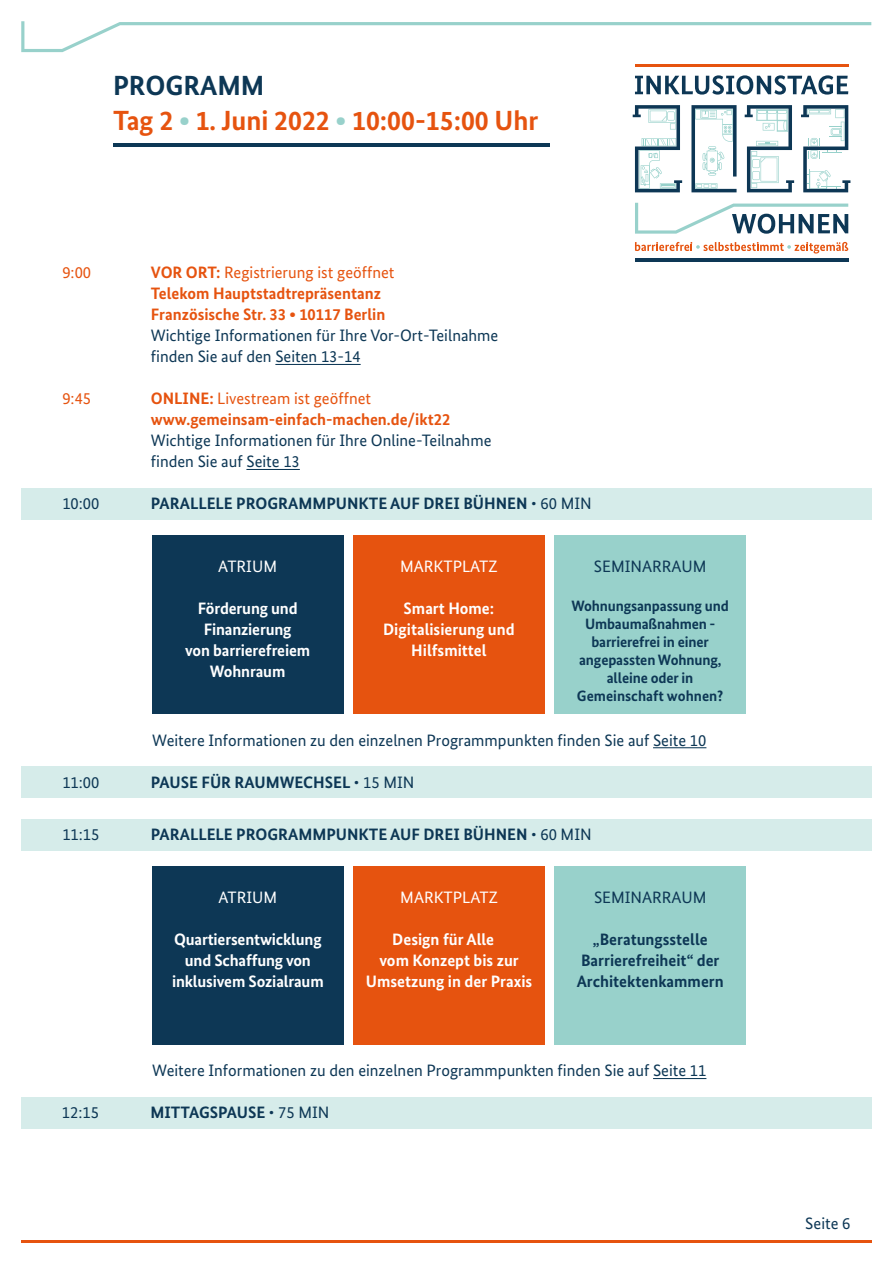
<style>
.page{position:relative;width:893px;height:1263px;background:#fff}
.page>*{position:absolute;margin:0;border:0;box-sizing:border-box;transform-origin:0 0}
.t1{font:700 27.75px/35.4px "Bundes Sans";color:#e6530f}
.t2{font:16.5px/21px "Bundes Sans";color:#0d3755}
.t3{font:700 16.5px/21px "Bundes Sans";letter-spacing:-.01em;color:#fff;text-align:center}
.t4{font:700 16.5px "Bundes Sans";color:#0d3755}
.t5{font:16.5px "Bundes Sans";color:#fff}
.t6{font:16.5px "Bundes Sans";color:#e6530f}
.t7{font:700 15px/18px "Bundes Sans";letter-spacing:-.01em;color:#0d3755;text-align:center}
.s1{color:#0d3755}
.s2{color:#98d1cb}
.s3{font-weight:700;color:#e6530f}
.s4{color:#e6530f}
.s5{font-weight:400}
</style>
<div class="page">
<hr style="left:653px;top:1078px;width:53px;height:1px;background:#0d3755">
<hr style="left:653px;top:747px;width:53px;height:1px;background:#0d3755">
<hr style="left:21px;top:1240px;width:850px;height:3px;background:#e6530f">
<hr style="left:246px;top:469px;width:54px;height:1px;background:#0d3755">
<hr style="left:275px;top:364px;width:86px;height:1px;background:#0d3755">
<hr style="left:635px;top:258px;width:213px;height:4px;background:#0d3755">
<div style="left:21px;top:819px;width:851px;height:32px;background:#d6ecea"></div>
<div style="left:21px;top:1097px;width:850px;height:32px;background:#d6ecea"></div>
<div style="left:21px;top:767px;width:851px;height:31px;background:#d6ecea"></div>
<div style="left:21px;top:488px;width:851px;height:31px;background:#d6ecea"></div>
<div style="left:152px;top:535px;width:191px;height:179px;background:#0d3755"></div>
<div style="left:353px;top:535px;width:192px;height:179px;background:#e6530f"></div>
<div style="left:554px;top:535px;width:192px;height:179px;background:#98d1cb"></div>
<div style="left:152px;top:866px;width:192px;height:179px;background:#0d3755"></div>
<div style="left:353px;top:866px;width:192px;height:179px;background:#e6530f"></div>
<div style="left:555px;top:866px;width:191px;height:179px;background:#98d1cb"></div>
<svg style="left:635px;top:242px;width:213px;height:12px"></svg>
<svg style="left:635px;top:203px;width:213px;height:31px"></svg>
<svg style="left:635px;top:75px;width:213px;height:20px"></svg>
<hr style="left:635px;top:64px;width:213px;height:2px;background:#e6530f">
<svg style="left:633px;top:105px;width:49px;height:87px"></svg>
<svg style="left:745px;top:105px;width:49px;height:87px"></svg>
<svg style="left:801px;top:105px;width:49px;height:87px"></svg>
<svg style="left:691px;top:105px;width:46px;height:87px"></svg>
<svg style="left:21px;top:21px;width:850px;height:31px"></svg>
<hr style="left:113px;top:143px;width:437px;height:3px;background:#0d3755">
<h1 class="t1" style="left:113px;top:67px;width:427px"><span class="s1">PROGRAMM<br></span>Tag 2 <span class="s2">∙</span> 1. Juni 2022 <span class="s2">∙</span> 10:00-15:00 Uhr</h1>
<p class="t6" style="left:62px;top:263px;width:30px">9:00</p>
<p class="t2" style="left:151px;top:262px;width:349px"><span class="s3">VOR ORT:</span> <span class="s4">Registrierung ist geöffnet<br></span><span class="s3">Telekom Hauptstadtrepräsentanz<br>Französische Str. 33 ∙ 10117 Berlin<br></span>Wichtige Informationen für Ihre Vor-Ort-Teilnahme fnden Sie auf den Seiten 13-14</p>
<p class="t6" style="left:62px;top:389px;width:30px">9:45</p>
<p class="t2" style="left:151px;top:388px;width:342px"><span class="s3">ONLINE:</span> <span class="s4">Livestream ist geöffnet </span><span class="s3">www.gemeinsam-einfach-machen.de/ikt22<br></span>Wichtige Informationen für Ihre Online-Teilnahme fnden Sie auf Seite 13</p>
<p class="t2" style="left:62px;top:493px;width:39px">10:00</p>
<p class="t4" style="left:151px;top:494px;width:442px">PARALLELE PROGRAMMPUNKTE AUF DREI BÜHNEN <span class="s5">∙ 60 MIN</span></p>
<p class="t2" style="left:594px;top:556px;width:114px">SEMINARRAUM</p>
<p class="t7" style="left:571px;top:597px;width:159px">Wohnungsanpassung und<br>Umbaumaßnahmen - barrierefrei in einer angepassten Wohnung, alleine oder in<br>Gemeinschaft wohnen?</p>
<p class="t2" style="left:152px;top:729px;width:556px">Weitere Informationen zu den einzelnen Programmpunkten fnden Sie auf Seite 10</p>
<p class="t5" style="left:218px;top:557px;width:60px">ATRIUM</p>
<p class="t3" style="left:185px;top:598px;width:126px">Förderung und<br>Finanzierung<br>von barrierefreiem<br>Wohnraum</p>
<p class="t5" style="left:400px;top:557px;width:99px">MARKTPLATZ</p>
<p class="t3" style="left:383px;top:598px;width:133px">Smart Home:<br>Digitalisierung und<br>Hilfsmittel</p>
<p class="t2" style="left:62px;top:771px;width:39px">11:00</p>
<p class="t4" style="left:151px;top:772px;width:265px">PAUSE FÜR RAUMWECHSEL <span class="s5">∙ 15 MIN</span></p>
<p class="t2" style="left:62px;top:824px;width:39px">11:15</p>
<p class="t4" style="left:151px;top:824px;width:442px">PARALLELE PROGRAMMPUNKTE AUF DREI BÜHNEN <span class="s5">∙ 60 MIN</span></p>
<p class="t5" style="left:218px;top:887px;width:60px">ATRIUM</p>
<p class="t5" style="left:400px;top:887px;width:99px">MARKTPLATZ</p>
<p class="t2" style="left:594px;top:887px;width:114px">SEMINARRAUM</p>
<p class="t3" style="left:174px;top:929px;width:149px">Quartiersentwicklung</p>
<p class="t3" style="left:392px;top:929px;width:103px">Design für Alle</p>
<p class="t4" style="left:593px;top:929px;width:116px">„Beratungsstelle</p>
<p class="t3" style="left:185px;top:950px;width:128px">und Schaffung von</p>
<p class="t3" style="left:379px;top:950px;width:141px">vom Konzept bis zur</p>
<p class="t4" style="left:581px;top:950px;width:140px">Barrierefreiheit“ der</p>
<p class="t3" style="left:172px;top:971px;width:153px">inklusivem Sozialraum</p>
<p class="t3" style="left:366px;top:971px;width:168px">Umsetzung in der Praxis</p>
<p class="t4" style="left:577px;top:971px;width:149px">Architektenkammern</p>
<p class="t2" style="left:152px;top:1060px;width:556px">Weitere Informationen zu den einzelnen Programmpunkten fnden Sie auf Seite 11</p>
<p class="t2" style="left:62px;top:1102px;width:39px">12:15</p>
<p class="t4" style="left:150px;top:1103px;width:180px">MITTAGSPAUSE <span class="s5">∙ 75 MIN</span></p>
<p class="t2" style="left:805px;top:1212px;width:47px">Seite 6</p>
</div>
